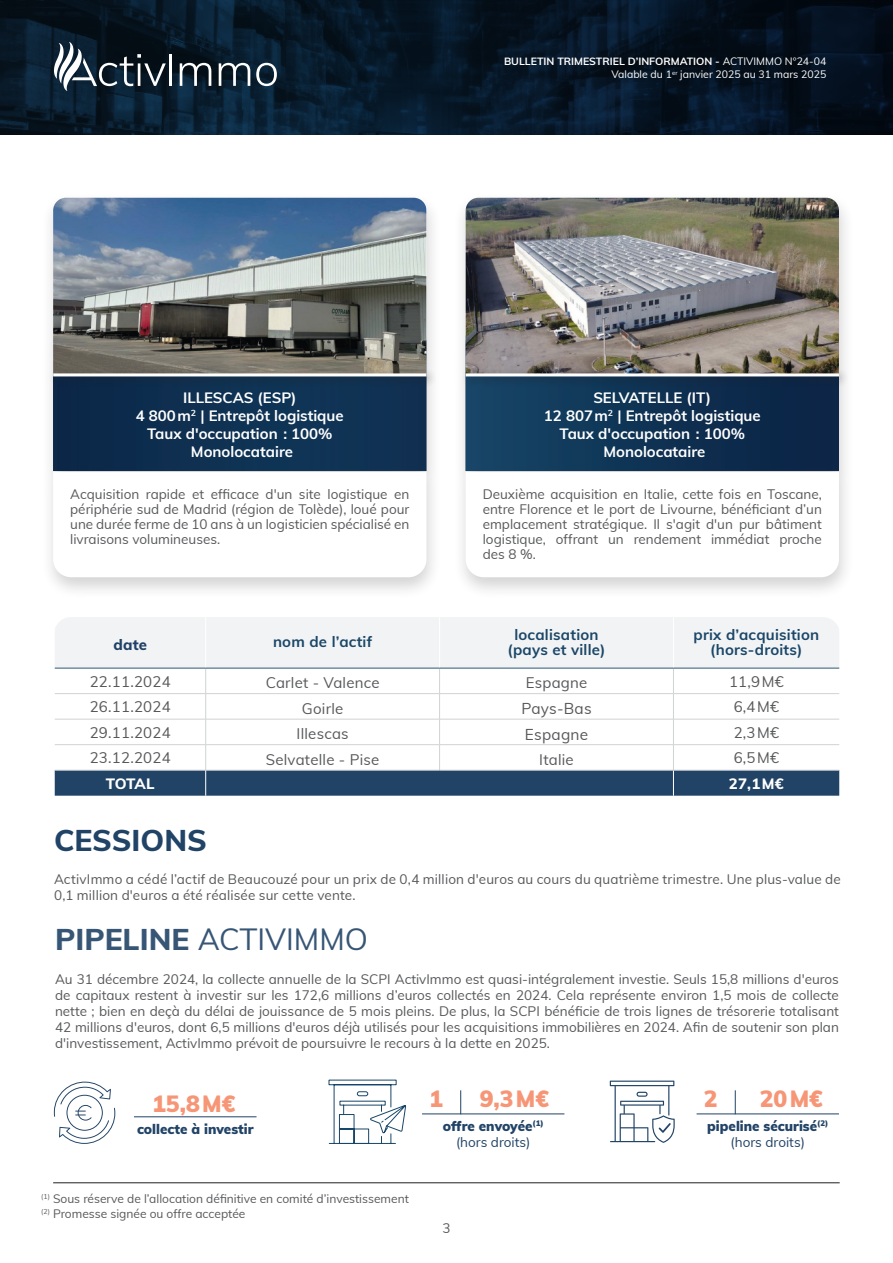
<style>
.page{position:relative;width:893px;height:1263px;background:#fff}
.page>*{position:absolute;margin:0;border:0;box-sizing:border-box;transform-origin:0 0}
.t1{font:30px "Muli";color:#375675}
.t2{font:800 30px "Muli";color:#214366}
.t3{font:900 22.95px "Muli";letter-spacing:.1em;color:#f69677}
.t4{font:15.45px "Muli";letter-spacing:.015em;color:#57585a}
.t5{font:700 15px "Muli";color:#fff}
.t6{font:15px "Muli";letter-spacing:.015em;color:#57585a}
.t7{font:700 15px/15px "Muli";letter-spacing:.015em;color:#1a4668;text-align:center}
.t8{font:800 15px "Muli";letter-spacing:-.005em;color:#fff}
.t9{font:800 15px "Muli";color:#1f4266}
.PARAGRAPHE_TEXTE_COURANT{font:13.5px/15px "Muli";color:#57585a;text-align:justify}
.texte_bleu_chiffres_clés{font:900 13.5px "Muli";color:#214366}
.texte_bleu_chiffres_clés-2{font:13.5px "Muli";color:#214366}
.t10{font:12px "Muli";color:#57585a}
.t11{font:700 10.5px "Muli";color:#fff}
.t12{font:10.5px "Muli";color:#fff}
.s1{font-weight:400}
.s2{font-weight:800}
</style>
<div class="page">
<svg style="left:0;top:0;width:893px;height:134px;background:#061727"></svg>
<hr style="left:169px;top:55px;width:3px;height:31px;background:#fff">
<svg style="left:180px;top:63px;width:31px;height:23px"></svg>
<svg style="left:219px;top:63px;width:31px;height:23px"></svg>
<svg style="left:256px;top:63px;width:21px;height:23px"></svg>
<svg style="left:54px;top:42px;width:112px;height:49px;background:#394650"></svg>
<div style="left:40px;top:192px;width:402px;height:408px;background:#231f20;opacity:.2"></div>
<svg style="left:53px;top:472px;width:373px;height:105px"></svg>
<svg style="left:53px;top:388px;width:373px;height:83px;background:#0e2f50"></svg>
<img style="left:53px;top:198px;width:373px;height:170px">
<div style="left:48px;top:368px;width:389px;height:20px;background:#231f20;opacity:.5"></div>
<hr style="left:53px;top:373px;width:373px;height:3px;background:#fff">
<div style="left:453px;top:192px;width:402px;height:408px;background:#231f20;opacity:.2"></div>
<svg style="left:466px;top:472px;width:373px;height:105px"></svg>
<svg style="left:466px;top:388px;width:373px;height:83px;background:#0f3254"></svg>
<img style="left:466px;top:198px;width:373px;height:170px">
<div style="left:461px;top:368px;width:389px;height:20px;background:#231f20;opacity:.5"></div>
<hr style="left:466px;top:373px;width:373px;height:3px;background:#fff">
<svg style="left:55px;top:617px;width:784px;height:179px"></svg>
<hr style="left:55px;top:668px;width:151px;height:1px;background:#2d5779">
<hr style="left:206px;top:668px;width:234px;height:1px;background:#2d5779">
<hr style="left:440px;top:668px;width:233px;height:1px;background:#2d5779">
<hr style="left:673px;top:668px;width:166px;height:1px;background:#2d5779">
<svg style="left:610px;top:1080px;width:65px;height:63px"></svg>
<hr style="left:134px;top:1116px;width:123px;height:1px;background:#214366">
<svg style="left:54px;top:1081px;width:61px;height:63px"></svg>
<svg style="left:460px;top:1090px;width:1px;height:23px"></svg>
<hr style="left:422px;top:1113px;width:142px;height:1px;background:#214366">
<svg style="left:328px;top:1079px;width:79px;height:65px"></svg>
<svg style="left:735px;top:1090px;width:1px;height:23px"></svg>
<hr style="left:697px;top:1113px;width:142px;height:1px;background:#214366">
<hr style="left:53px;top:1182px;width:787px;height:1px;background:#231f20">
<p class="t11" style="left:504px;top:53px;width:324px">BULLETIN TRIMESTRIEL D’INFORMATION - <span class="s1">ACTIVIMMO N°24-04</span></p>
<p class="t12" style="left:611px;top:67px;width:216px">Valable du 1<sup>er</sup> janvier 2025 au 31 mars 2025</p>
<p class="t5" style="left:183px;top:386px;width:115px">ILLESCAS (ESP)</p>
<p class="t5" style="left:136px;top:404px;width:209px">4 800m<sup>2</sup> | Entrepôt logistique</p>
<p class="t5" style="left:147px;top:422px;width:187px">Taux d'occupation : 100%</p>
<p class="t5" style="left:191px;top:440px;width:104px">Monolocataire</p>
<p class="PARAGRAPHE_TEXTE_COURANT" style="left:70px;top:486px;width:341px">Acquisition rapide et efficace d'un site logistique en périphérie sud de Madrid (région de Tolède), loué pour une durée ferme de 10 ans à un logisticien spécialisé en livraisons volumineuses.</p>
<p class="t5" style="left:593px;top:386px;width:119px">SELVATELLE (IT)</p>
<p class="t5" style="left:544px;top:404px;width:218px">12 807m<sup>2</sup> | Entrepôt logistique</p>
<p class="t5" style="left:560px;top:422px;width:187px">Taux d'occupation : 100%</p>
<p class="t5" style="left:603px;top:440px;width:104px">Monolocataire</p>
<p class="PARAGRAPHE_TEXTE_COURANT" style="left:483px;top:486px;width:341px">Deuxième acquisition en Italie, cette fois en Toscane, entre Florence et le port de Livourne, bénéficiant d’un emplacement stratégique. Il s'agit d'un pur bâtiment logistique, offrant un rendement immédiat proche des 8 %.</p>
<p class="t9" style="left:113px;top:634px;width:35px">date</p>
<p class="t7" style="left:273px;top:633px;width:101px">nom de l’actif</p>
<p class="t7" style="left:507px;top:626px;width:100px">localisation (pays et ville)</p>
<p class="t7" style="left:693px;top:626px;width:127px">prix d’acquisition (hors-droits)</p>
<p class="t6" style="left:90px;top:670px;width:82px">22.11.2024</p>
<p class="t6" style="left:266px;top:672px;width:115px">Carlet - Valence</p>
<p class="t6" style="left:526px;top:672px;width:63px">Espagne</p>
<p class="t6" style="left:729px;top:670px;width:56px">11,9M€</p>
<p class="t6" style="left:90px;top:696px;width:82px">26.11.2024</p>
<p class="t6" style="left:302px;top:698px;width:43px">Goirle</p>
<p class="t4" style="left:521px;top:697px;width:72px">Pays-Bas</p>
<p class="t6" style="left:734px;top:696px;width:47px">6,4M€</p>
<p class="t6" style="left:90px;top:722px;width:82px">29.11.2024</p>
<p class="t6" style="left:297px;top:723px;width:54px">Illescas</p>
<p class="t4" style="left:525px;top:723px;width:65px">Espagne</p>
<p class="t6" style="left:734px;top:722px;width:47px">2,3M€</p>
<p class="t6" style="left:90px;top:747px;width:82px">23.12.2024</p>
<p class="t6" style="left:266px;top:749px;width:115px">Selvatelle - Pise</p>
<p class="t6" style="left:539px;top:749px;width:36px">Italie</p>
<p class="t6" style="left:734px;top:747px;width:47px">6,5M€</p>
<p class="t8" style="left:106px;top:773px;width:51px">TOTAL</p>
<p class="t8" style="left:729px;top:773px;width:57px">27,1M€</p>
<p class="t2" style="left:54px;top:818px;width:154px">CESSIONS</p>
<p class="PARAGRAPHE_TEXTE_COURANT" style="left:54px;top:871px;width:788px;line-height:16.2px">ActivImmo a cédé l’actif de Beaucouzé pour un prix de 0,4 million d'euros au cours du quatrième trimestre. Une plus-value de<br>0,1 million d'euros a été réalisée sur cette vente.</p>
<p class="t1" style="left:55px;top:917px;width:314px"><span class="s2">PIPELINE</span> ACTIVIMMO</p>
<p class="PARAGRAPHE_TEXTE_COURANT" style="left:55px;top:970px;width:785px;line-height:16.2px">Au 31 décembre 2024, la collecte annuelle de la SCPI ActivImmo est quasi-intégralement investie. Seuls 15,8 millions d'euros de capitaux restent à investir sur les 172,6 millions d’euros collectés en 2024. Cela représente environ 1,5 mois de collecte nette ; bien en deçà du délai de jouissance de 5 mois pleins. De plus, la SCPI bénéficie de trois lignes de trésorerie totalisant 42 millions d'euros, dont 6,5 millions d'euros déjà utilisés pour les acquisitions immobilières en 2024. Afin de soutenir son plan d'investissement, ActivImmo prévoit de poursuivre le recours à la dette en 2025.</p>
<p class="t3" style="left:152px;top:1086px;width:85px">15,8M€</p>
<p class="texte_bleu_chiffres_clés" style="left:137px;top:1119px;width:118px">collecte à investir</p>
<p class="t10" style="left:41px;top:1190px;width:369px"><sup>(1)</sup> Sous réserve de l’allocation définitive en comité d’investissement</p>
<p class="t10" style="left:41px;top:1205px;width:206px"><sup>(2)</sup> Promesse signée ou offre acceptée</p>
<p class="t3" style="left:429px;top:1081px;width:15px">1</p>
<p class="t3" style="left:480px;top:1081px;width:71px">9,3M€</p>
<p class="texte_bleu_chiffres_clés" style="left:443px;top:1116px;width:102px">offre envoyée<sup>(1)</sup></p>
<p class="texte_bleu_chiffres_clés-2" style="left:456px;top:1132px;width:76px">(hors droits)</p>
<p class="PARAGRAPHE_TEXTE_COURANT" style="left:442px;top:1220px;width:10px">3</p>
<p class="t3" style="left:704px;top:1081px;width:15px">2</p>
<p class="t3" style="left:760px;top:1081px;width:65px">20M€</p>
<p class="texte_bleu_chiffres_clés" style="left:707px;top:1116px;width:123px">pipeline sécurisé<sup>(2)</sup></p>
<p class="texte_bleu_chiffres_clés-2" style="left:731px;top:1132px;width:76px">(hors droits)</p>
</div>
